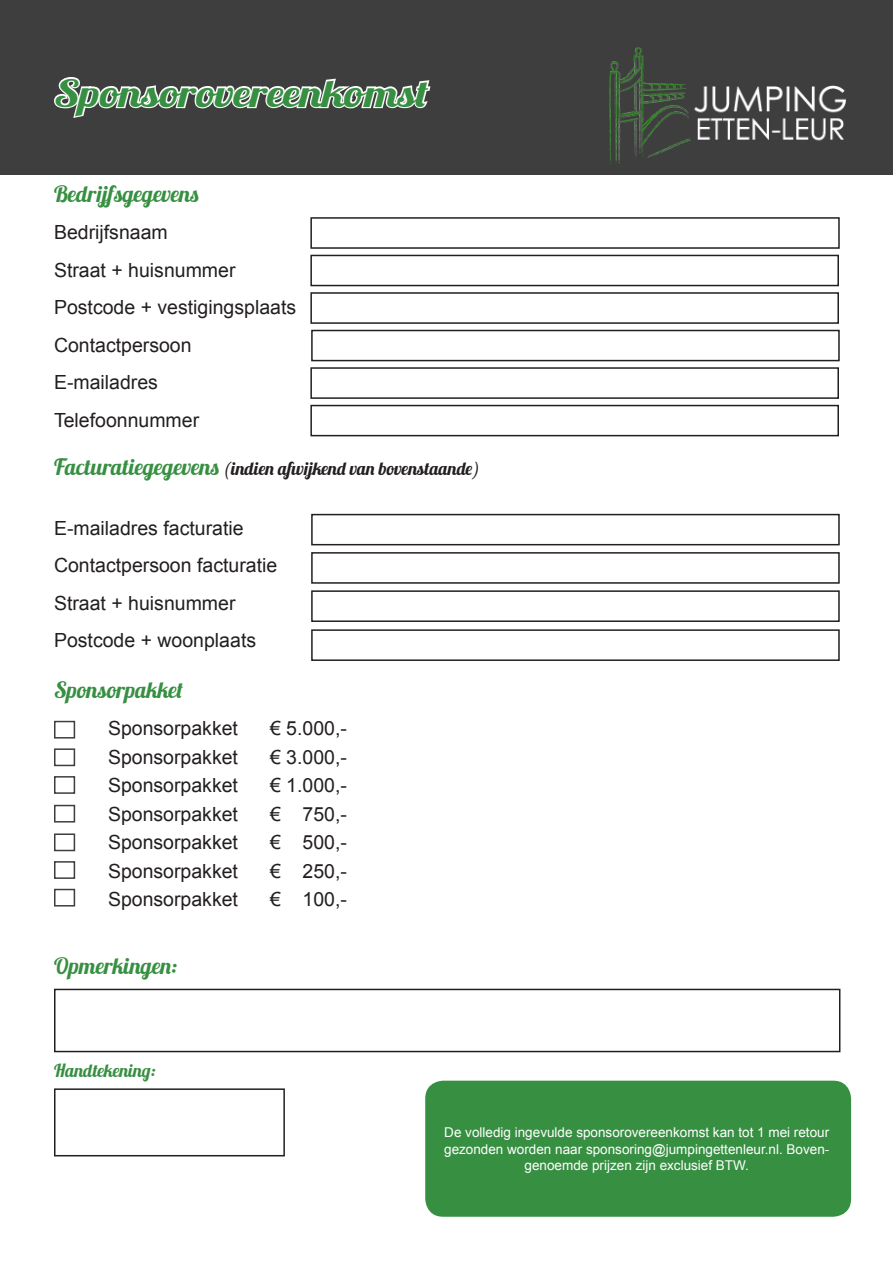
<style>
.page{position:relative;width:893px;height:1263px;background:#fff}
.page>*{position:absolute;margin:0;border:0;box-sizing:border-box;transform-origin:0 0}
.t1{font:37.5px "Lobster 1.3";color:#378f42;scale:1.2 1}
.t2{font:22.5px "Lobster 1.3";color:#378f42}
.t3{font:19.5px "Arial";color:#231f20}
.t4{font:18px "Lobster 1.3";color:#231f20}
.t5{font:18px "Lobster 1.3";color:#378f42}
.t6{font:13.5px/16.2px "Arial";color:#fff}
.s1{font-size:22.5px;color:#378f42}
</style>
<div class="page">
<div style="left:425px;top:1081px;width:426px;height:136px;background:#378f42;border-radius:18px"></div>
<div style="left:0;top:0;width:893px;height:174px;background:#3e3e3f"></div>
<svg style="left:54px;top:77px;width:377px;height:41px"></svg>
<img style="left:609px;top:47px;width:236px;height:117px">
<div style="left:310px;top:217px;width:530px;height:32px;border:2px solid #231f20"></div>
<div style="left:310px;top:255px;width:529px;height:31px;border:2px solid #231f20"></div>
<div style="left:310px;top:292px;width:529px;height:32px;border:2px solid #231f20"></div>
<div style="left:311px;top:330px;width:529px;height:31px;border:2px solid #231f20"></div>
<div style="left:310px;top:367px;width:529px;height:32px;border:2px solid #231f20"></div>
<div style="left:310px;top:405px;width:529px;height:31px;border:2px solid #231f20"></div>
<div style="left:54px;top:721px;width:21px;height:17px;border:2px solid #3e3e3f"></div>
<div style="left:54px;top:748px;width:21px;height:18px;border:2px solid #3e3e3f"></div>
<div style="left:54px;top:776px;width:21px;height:18px;border:2px solid #3e3e3f"></div>
<div style="left:54px;top:805px;width:21px;height:17px;border:2px solid #3e3e3f"></div>
<div style="left:54px;top:833px;width:21px;height:18px;border:2px solid #3e3e3f"></div>
<div style="left:54px;top:861px;width:21px;height:18px;border:2px solid #3e3e3f"></div>
<div style="left:54px;top:889px;width:21px;height:17px;border:2px solid #3e3e3f"></div>
<div style="left:54px;top:989px;width:786px;height:63px;border:2px solid #231f20"></div>
<div style="left:311px;top:514px;width:529px;height:31px;border:2px solid #231f20"></div>
<div style="left:311px;top:552px;width:529px;height:32px;border:2px solid #231f20"></div>
<div style="left:311px;top:590px;width:529px;height:32px;border:2px solid #231f20"></div>
<div style="left:311px;top:629px;width:529px;height:32px;border:2px solid #231f20"></div>
<div style="left:54px;top:1088px;width:231px;height:68px;border:2px solid #231f20"></div>
<p class="t1" style="left:54px;top:69px;width:314px">Sponsorovereenkomst</p>
<p class="t2" style="left:54px;top:179px;width:147px">Bedrijfsgegevens</p>
<p class="t3" style="left:54px;top:220px;width:115px">Bedrijfsnaam</p>
<p class="t3" style="left:54px;top:257px;width:183px">Straat + huisnummer</p>
<p class="t3" style="left:54px;top:295px;width:244px">Postcode + vestigingsplaats</p>
<p class="t3" style="left:54px;top:332px;width:139px">Contactpersoon</p>
<p class="t3" style="left:54px;top:370px;width:106px">E-mailadres</p>
<p class="t3" style="left:54px;top:407px;width:147px">Telefoonnummer</p>
<p class="t4" style="left:54px;top:457px;width:428px"><span class="s1">Facturatiegegevens</span> (indien afwijkend van bovenstaande)</p>
<p class="t3" style="left:54px;top:515px;width:191px">E-mailadres facturatie</p>
<p class="t3" style="left:54px;top:552px;width:225px">Contactpersoon facturatie</p>
<p class="t3" style="left:54px;top:590px;width:183px">Straat + huisnummer</p>
<p class="t3" style="left:54px;top:627px;width:204px">Postcode + woonplaats</p>
<p class="t2" style="left:54px;top:675px;width:131px">Sponsorpakket</p>
<p class="t3" style="left:108px;top:715px;width:132px">Sponsorpakket</p>
<p class="t3" style="left:270px;top:715px;width:78px">€ 5.000,-</p>
<p class="t3" style="left:108px;top:744px;width:132px">Sponsorpakket</p>
<p class="t3" style="left:270px;top:744px;width:78px">€ 3.000,-</p>
<p class="t3" style="left:108px;top:772px;width:132px">Sponsorpakket</p>
<p class="t3" style="left:270px;top:772px;width:78px">€ 1.000,-</p>
<p class="t3" style="left:108px;top:801px;width:132px">Sponsorpakket</p>
<p class="t3" style="left:270px;top:801px;width:78px">€ 750,-</p>
<p class="t3" style="left:108px;top:829px;width:132px">Sponsorpakket</p>
<p class="t3" style="left:270px;top:829px;width:78px">€ 500,-</p>
<p class="t3" style="left:108px;top:858px;width:132px">Sponsorpakket</p>
<p class="t3" style="left:270px;top:858px;width:78px">€ 250,-</p>
<p class="t3" style="left:108px;top:886px;width:132px">Sponsorpakket</p>
<p class="t3" style="left:270px;top:886px;width:78px">€ 100,-</p>
<p class="t2" style="left:54px;top:952px;width:125px">Opmerkingen:</p>
<p class="t5" style="left:54px;top:1059px;width:103px">Handtekening:</p>
<p class="t6" style="left:444px;top:1125px;width:387px">De volledig ingevulde sponsorovereenkomst kan tot 1 mei retour gezonden worden naar sponsoring@jumpingettenleur.nl. Boven-</p>
<p class="t6" style="left:525px;top:1157px;width:226px">genoemde prijzen zijn exclusief BTW.</p>
</div>
